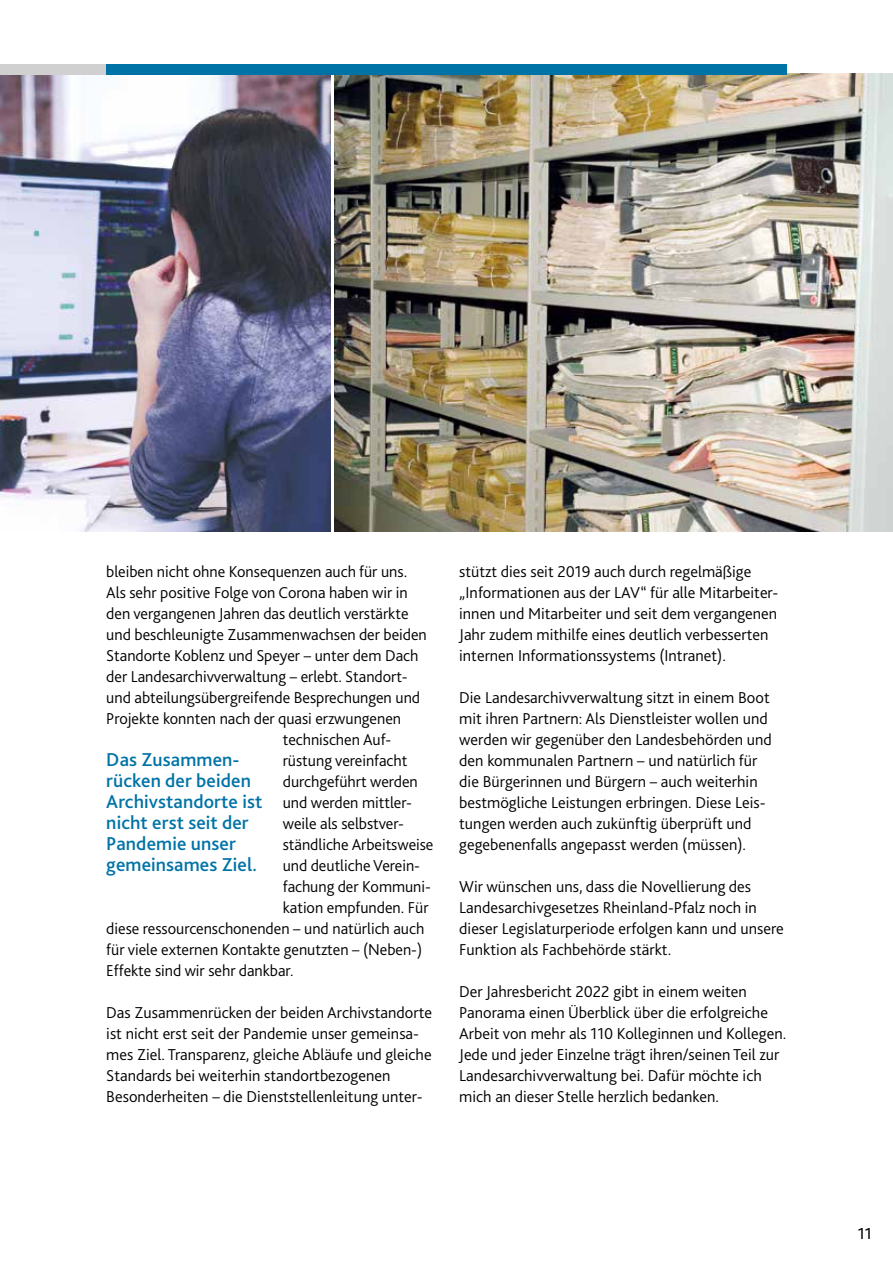
<style>
.page{position:relative;width:893px;height:1263px;background:#fff}
.page>*{position:absolute;margin:0;border:0;box-sizing:border-box;transform-origin:0 0}
.t1{font:500 19.5px/21px "Bliss";letter-spacing:.005em;color:#0073a6}
.t2{font:300 16.5px/21px "Bliss";color:#000}
.t3{font:16.5px "Bliss";color:#000}
</style>
<div class="page">
<img style="left:0;top:74px;width:331px;height:458px">
<img style="left:335px;top:73px;width:558px;height:459px">
<div style="left:0;top:64px;width:587px;height:10px;background:#d0d0d0"></div>
<div style="left:106px;top:64px;width:681px;height:10px;background:#0073a6"></div>
<p class="t2" style="left:106px;top:561px;width:302px">bleiben nicht ohne Konsequenzen auch für uns.</p>
<p class="t2" style="left:106px;top:582px;width:303px">Als sehr positive Folge von Corona haben wir in</p>
<p class="t2" style="left:106px;top:603px;width:304px">den vergangenen Jahren das deutlich verstärkte</p>
<p class="t2" style="left:106px;top:624px;width:322px">und beschleunigte Zusammenwachsen der beiden</p>
<p class="t2" style="left:106px;top:645px;width:314px">Standorte Koblenz und Speyer – unter dem Dach</p>
<p class="t2" style="left:106px;top:666px;width:303px">der Landesarchivverwaltung – erlebt. Standort-</p>
<p class="t2" style="left:106px;top:687px;width:315px">und abteilungsübergreifende Besprechungen und</p>
<p class="t2" style="left:106px;top:708px;width:296px">Projekte konnten nach der quasi erzwungenen</p>
<p class="t2" style="left:283px;top:729px;width:108px">technischen Auf-</p>
<p class="t2" style="left:283px;top:750px;width:126px">rüstung vereinfacht</p>
<p class="t2" style="left:283px;top:771px;width:137px">durchgeführt werden</p>
<p class="t2" style="left:283px;top:792px;width:131px">und werden mittler-</p>
<p class="t2" style="left:283px;top:813px;width:123px">weile als selbstver-</p>
<p class="t2" style="left:283px;top:834px;width:152px">ständliche Arbeitsweise</p>
<p class="t2" style="left:283px;top:855px;width:137px">und deutliche Verein-</p>
<p class="t2" style="left:283px;top:876px;width:150px">fachung der Kommuni-</p>
<p class="t2" style="left:283px;top:897px;width:147px">kation empfunden. Für</p>
<p class="t2" style="left:106px;top:918px;width:320px">diese ressourcenschonenden – und natürlich auch</p>
<p class="t2" style="left:106px;top:939px;width:317px">für viele externen Kontakte genutzten – (Neben-)</p>
<p class="t2" style="left:106px;top:960px;width:189px">Effekte sind wir sehr dankbar.</p>
<p class="t2" style="left:106px;top:1002px;width:327px">Das Zusammenrücken der beiden Archivstandorte ist nicht erst seit der Pandemie unser gemeinsa&shy;mes Ziel. Transparenz, gleiche Abläufe und gleiche Standards bei weiterhin standortbezogenen Besonderheiten – die Dienststellenleitung unter-</p>
<p class="t1" style="left:106px;top:749px;width:158px">Das Zusammen&shy;rücken der beiden<br>Archivstandorte ist nicht erst seit der<br>Pandemie unser gemeinsames Ziel.</p>
<p class="t2" style="left:459px;top:561px;width:321px">stützt dies seit 2019 auch durch regelmäßige „Informationen aus der LAV“ für alle Mitarbeiter&shy;innen und Mitarbeiter und seit dem vergangenen Jahr zudem mithilfe eines deutlich verbesserten internen Informationssystems (Intranet).</p>
<p class="t2" style="left:459px;top:687px;width:314px">Die Landesarchivverwaltung sitzt in einem Boot mit ihren Partnern: Als Dienstleister wollen und werden wir gegenüber den Landesbehörden und den kommunalen Partnern – und natürlich für die Bürgerinnen und Bürgern – auch weiterhin bestmögliche Leistungen erbringen. Diese Leis&shy;tungen werden auch zukünftig überprüft und gegebenenfalls angepasst werden (müssen).</p>
<p class="t2" style="left:459px;top:876px;width:326px">Wir wünschen uns, dass die Novellierung des Landesarchivgesetzes Rheinland-Pfalz noch in dieser Legislaturperiode erfolgen kann und unsere Funktion als Fachbehörde stärkt.</p>
<p class="t2" style="left:459px;top:981px;width:328px">Der Jahresbericht 2022 gibt in einem weiten Panorama einen Überblick über die erfolgreiche Arbeit von mehr als 110 Kolleginnen und Kollegen.<br>Jede und jeder Einzelne trägt ihren/seinen Teil zur Landesarchivverwaltung bei. Dafür möchte ich mich an dieser Stelle herzlich bedanken.</p>
<p class="t3" style="left:858px;top:1224px;width:15px">11</p>
</div>
